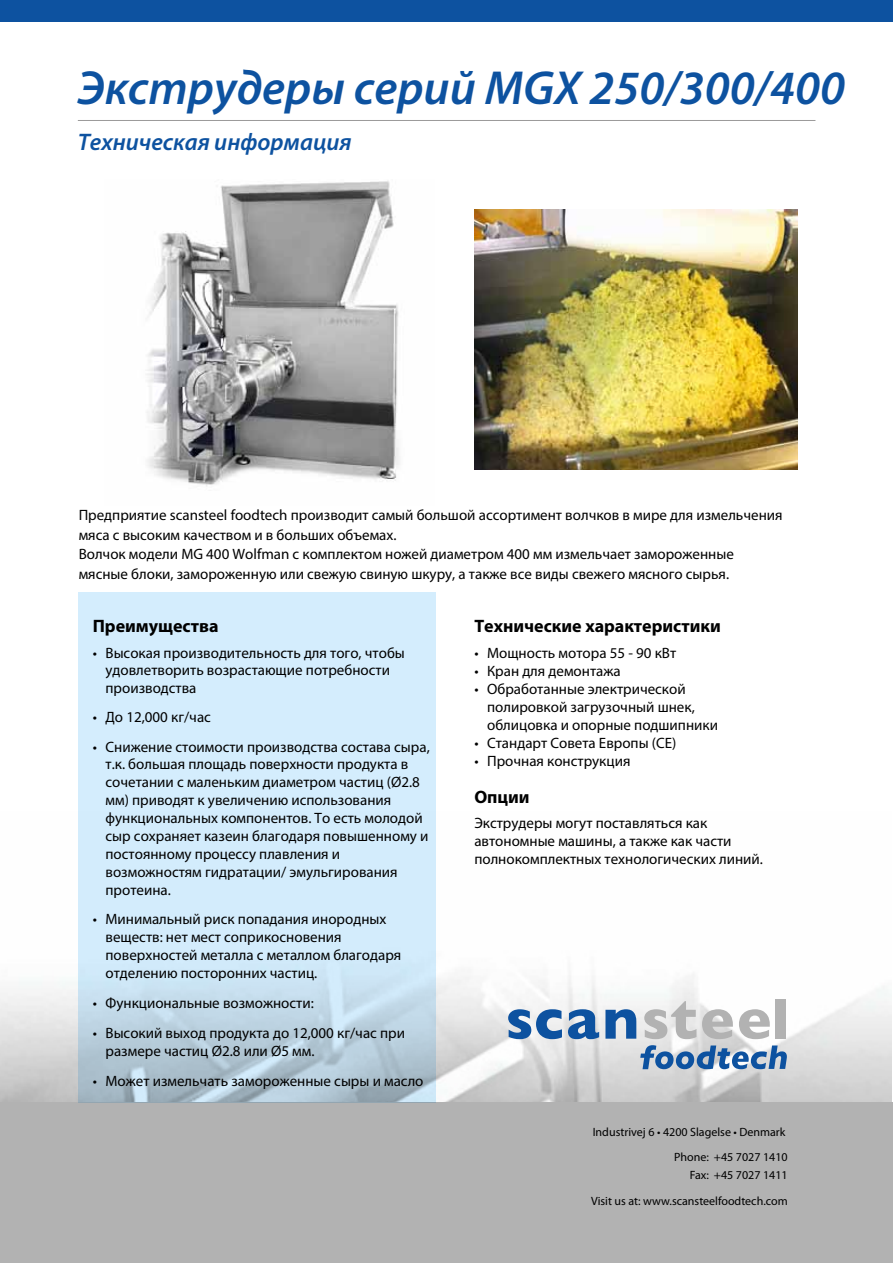
<style>
.page{position:relative;width:893px;height:1263px;background:#fff}
.page>*{position:absolute;margin:0;border:0;box-sizing:border-box;transform-origin:0 0}
.t1{font:italic 600 48px "Myriad Pro";color:#0d52a0}
.t2{font:italic 600 24px "Myriad Pro";color:#0d52a0}
.t3{font:700 18px "Myriad Pro";color:#000}
.t4{font:15px/17.9px "Myriad Pro";color:#000}
.t5{font:12px/25.8px "Myriad Pro";color:#000;text-align:right}
</style>
<div class="page">
<img style="left:0;top:812px;width:892px;height:290px">
<hr style="left:78px;top:120px;width:737px;height:1px;background:#9b9a9a">
<div style="left:0;top:0;width:893px;height:21px;background:#0d52a0"></div>
<div style="left:0;top:1102px;width:893px;height:161px;background:#b2b2b2"></div>
<svg style="left:508px;top:1009px;width:54px;height:30px"></svg>
<svg style="left:568px;top:1009px;width:31px;height:30px"></svg>
<svg style="left:605px;top:1009px;width:31px;height:30px"></svg>
<svg style="left:644px;top:1001px;width:52px;height:38px"></svg>
<svg style="left:702px;top:1009px;width:31px;height:30px"></svg>
<svg style="left:739px;top:1009px;width:31px;height:30px"></svg>
<div style="left:776px;top:999px;width:10px;height:40px;background:#b2b2b2"></div>
<svg style="left:640px;top:1045px;width:147px;height:24px;background:#7d9dc1"></svg>
<svg style="left:79px;top:592px;width:357px;height:510px;background:#cce5f4"></svg>
<img style="left:146px;top:181px;width:254px;height:306px">
<img style="left:475px;top:209px;width:322px;height:260px">
<h1 class="t1" style="left:78px;top:58px;width:769px">Экструдеры серий MGX 250/300/400</h1>
<h2 class="t2" style="left:78px;top:126px;width:275px">Техническая информация</h2>
<p class="t4" style="left:79px;top:505px;width:705px;line-height:19.5px">Предприятие scansteel foodtech производит самый большой ассортимент волчков в мире для измельчения мяса с высоким качеством и в больших объемах.<br>Волчок модели MG 400 Wolfman с комплектом ножей диаметром 400 мм измельчает замороженные мясные блоки, замороженную или свежую свиную шкуру, а также все виды свежего мясного сырья.</p>
<p class="t3" style="left:93px;top:615px;width:127px">Преимущества</p>
<p class="t4" style="left:106px;top:644px;width:301px;line-height:17.4px;text-indent:-13px">• Высокая производительность для того, чтобы удовлетворить возрастающие потребности производства</p>
<p class="t4" style="left:93px;top:708px;width:120px">• До 12,000 кг/час</p>
<p class="t4" style="left:106px;top:737px;width:326px;text-indent:-13px">• Снижение стоимости производства состава сыра, т.к. большая площадь поверхности продукта в сочетании с маленьким диаметром частиц (Ø2.8 мм) приводят к увеличению использования функциональных компонентов. То есть молодой сыр сохраняет казеин благодаря повышенному и постоянному процессу плавления и возможностям гидратации/ эмульгирования протеина.</p>
<p class="t4" style="left:106px;top:910px;width:297px;text-indent:-13px">• Минимальный риск попадания инородных веществ: нет мест соприкосновения поверхностей металла с металлом благодаря отделению посторонних частиц.</p>
<p class="t4" style="left:93px;top:994px;width:222px">• Функциональные возможности:</p>
<p class="t4" style="left:106px;top:1024px;width:301px;line-height:17.4px;text-indent:-13px">• Высокий выход продукта до 12,000 кг/час при размере частиц Ø2.8 или Ø5 мм.</p>
<p class="t4" style="left:93px;top:1071px;width:332px">• Может измельчать замороженные сыры и масло</p>
<p class="t3" style="left:474px;top:615px;width:248px">Технические характеристики</p>
<p class="t4" style="left:474px;top:644px;width:203px">• Мощность мотора 55 - 90 кВт</p>
<p class="t4" style="left:474px;top:662px;width:148px">• Кран для демонтажа</p>
<p class="t4" style="left:487px;top:680px;width:232px;text-indent:-13px">• Обработанные электрической полировкой загрузочный шнек, облицовка и опорные подшипники</p>
<p class="t4" style="left:474px;top:734px;width:204px">• Стандарт Совета Европы (СЕ)</p>
<p class="t4" style="left:474px;top:752px;width:158px">• Прочная конструкция</p>
<p class="t3" style="left:474px;top:785px;width:57px">Опции</p>
<p class="t4" style="left:474px;top:813px;width:290px">Экструдеры могут поставляться как автономные машины, а также как части полнокомплектных технологических линий.</p>
<p class="t5" style="left:593px;top:1118px;width:196px">Industrivej 6 • 4200 Slagelse • Denmark<br>Phone: +45 7027 1410</p>
<p class="t5" style="left:591px;top:1162px;width:198px">Fax: +45 7027 1411<br>Visit us at: www.scansteelfoodtech.com</p>
</div>
